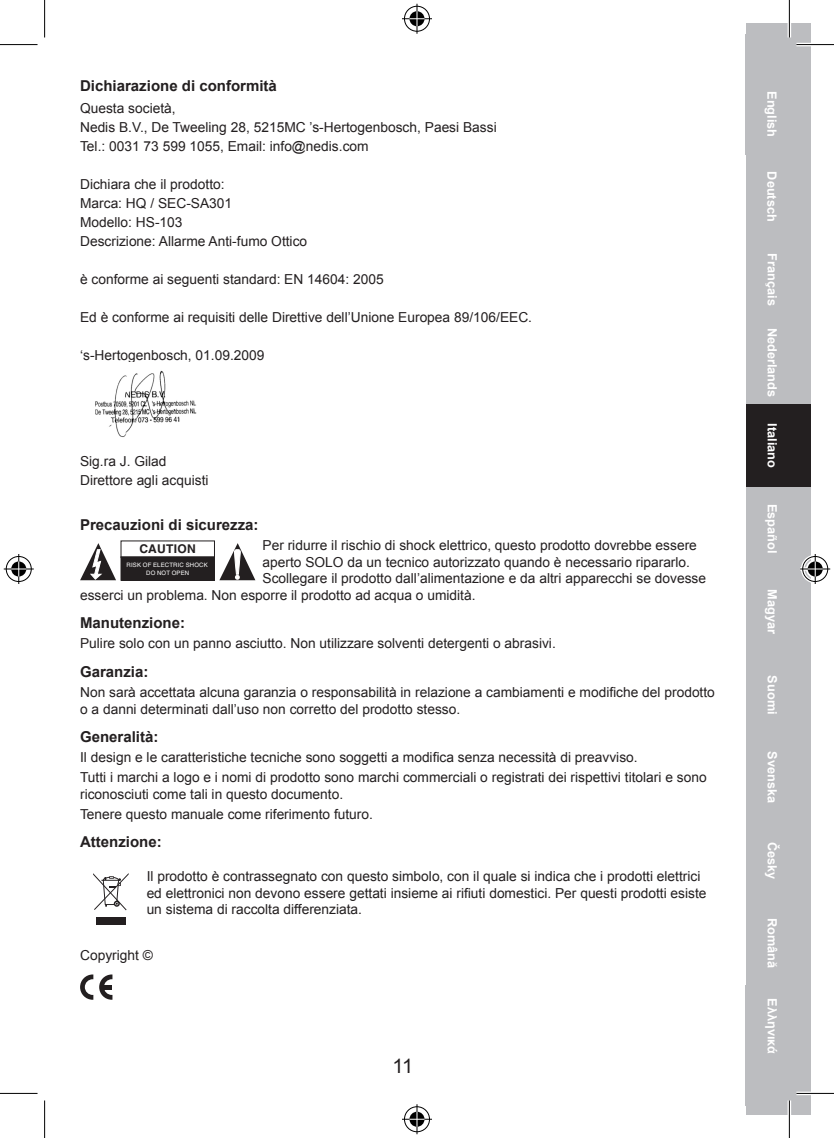
<style>
.page{position:relative;width:834px;height:1138px;background:#fff}
.page>*{position:absolute;margin:0;border:0;box-sizing:border-box;transform-origin:0 0}
.t1{font:20px "Arial";color:#231f20}
.t2{font:700 15px "Arial";color:#231f20}
.t3{font:13.75px/19px "Arial";color:#231f20}
.t4{font:700 12.75px "Arial";color:#fff}
.t5{font:700 12px "Helvetica LT Std";letter-spacing:.025em;color:#231f20}
.t6{font:6px/8px "Helvetica LT Std";letter-spacing:.03em;color:#fff;text-align:center}
</style>
<div class="page">
<div style="left:745px;top:902px;width:65px;height:83px;background:#bcbdc0"></div>
<div style="left:745px;top:819px;width:65px;height:83px;background:#bcbdc0"></div>
<div style="left:745px;top:736px;width:65px;height:83px;background:#bcbdc0"></div>
<div style="left:745px;top:653px;width:65px;height:83px;background:#bcbdc0"></div>
<div style="left:745px;top:570px;width:65px;height:83px;background:#bcbdc0"></div>
<div style="left:745px;top:487px;width:65px;height:83px;background:#bcbdc0"></div>
<div style="left:745px;top:404px;width:65px;height:83px;background:#231f20"></div>
<div style="left:745px;top:321px;width:65px;height:83px;background:#bcbdc0"></div>
<div style="left:745px;top:238px;width:65px;height:83px;background:#bcbdc0"></div>
<div style="left:745px;top:155px;width:65px;height:83px;background:#bcbdc0"></div>
<div style="left:745px;top:985px;width:65px;height:130px;background:#bcbdc0"></div>
<div style="left:745px;top:23px;width:65px;height:132px;background:#bcbdc0"></div>
<img style="left:95px;top:370px;width:102px;height:67px">
<svg style="left:219px;top:543px;width:36px;height:37px"></svg>
<svg style="left:80px;top:543px;width:36px;height:37px"></svg>
<div style="left:121px;top:557px;width:93px;height:23px;background:#231f20"></div>
<svg style="left:93px;top:873px;width:36px;height:37px"></svg>
<div style="left:96px;top:918px;width:29px;height:7px;background:#231f20"></div>
<svg style="left:80px;top:974px;width:13px;height:26px"></svg>
<svg style="left:99px;top:974px;width:13px;height:26px"></svg>
<hr style="left:796px;top:43px;width:37px;height:3px;background:#fff">
<hr style="left:796px;top:1092px;width:37px;height:3px;background:#fff">
<hr style="left:787px;top:0;width:3px;height:37px;background:#fff">
<hr style="left:787px;top:1100px;width:3px;height:38px;background:#fff">
<hr style="left:0;top:44px;width:38px;height:1px;background:#000">
<hr style="left:796px;top:44px;width:37px;height:1px;background:#000">
<hr style="left:0;top:1093px;width:38px;height:1px;background:#000">
<hr style="left:796px;top:1093px;width:37px;height:1px;background:#000">
<hr style="left:44px;top:0;width:1px;height:37px;background:#000">
<hr style="left:44px;top:1100px;width:1px;height:38px;background:#000">
<hr style="left:788px;top:0;width:1px;height:37px;background:#000">
<hr style="left:788px;top:1100px;width:1px;height:38px;background:#000">
<div style="left:402px;top:4px;width:29px;height:29px;border:4px solid #fff;border-radius:50%"></div>
<svg style="left:402px;top:17px;width:30px;height:4px"></svg>
<hr style="left:415px;top:4px;width:3px;height:30px;background:#fff">
<div style="left:407px;top:9px;width:19px;height:19px;border:4px solid #fff;border-radius:50%"></div>
<div style="left:404px;top:6px;width:25px;height:26px;border:1px solid #000;border-radius:50%"></div>
<hr style="left:402px;top:18px;width:30px;height:1px;background:#000">
<hr style="left:416px;top:4px;width:1px;height:30px;background:#000">
<svg style="left:409px;top:11px;width:15px;height:15px"></svg>
<div style="left:402px;top:1105px;width:29px;height:29px;border:4px solid #fff;border-radius:50%"></div>
<svg style="left:402px;top:1117px;width:30px;height:4px"></svg>
<hr style="left:415px;top:1104px;width:3px;height:30px;background:#fff">
<div style="left:407px;top:1110px;width:19px;height:19px;border:4px solid #fff;border-radius:50%"></div>
<div style="left:404px;top:1106px;width:25px;height:26px;border:1px solid #000;border-radius:50%"></div>
<hr style="left:402px;top:1119px;width:30px;height:1px;background:#000">
<hr style="left:416px;top:1104px;width:1px;height:30px;background:#000">
<svg style="left:409px;top:1112px;width:15px;height:15px"></svg>
<div style="left:4px;top:555px;width:29px;height:28px;border:4px solid #fff;border-radius:50%"></div>
<svg style="left:4px;top:567px;width:30px;height:4px"></svg>
<svg style="left:17px;top:554px;width:4px;height:30px"></svg>
<div style="left:9px;top:560px;width:19px;height:18px;border:4px solid #fff;border-radius:50%"></div>
<div style="left:6px;top:556px;width:26px;height:26px;border:1px solid #000;border-radius:50%"></div>
<hr style="left:4px;top:569px;width:30px;height:1px;background:#000">
<hr style="left:18px;top:554px;width:1px;height:30px;background:#000">
<svg style="left:11px;top:561px;width:15px;height:15px"></svg>
<div style="left:800px;top:555px;width:29px;height:28px;border:4px solid #fff;border-radius:50%"></div>
<svg style="left:800px;top:567px;width:30px;height:4px"></svg>
<hr style="left:813px;top:554px;width:3px;height:30px;background:#fff">
<div style="left:805px;top:560px;width:19px;height:18px;border:4px solid #fff;border-radius:50%"></div>
<div style="left:802px;top:556px;width:25px;height:26px;border:1px solid #000;border-radius:50%"></div>
<hr style="left:800px;top:569px;width:30px;height:1px;background:#000">
<hr style="left:814px;top:554px;width:1px;height:30px;background:#000">
<svg style="left:807px;top:561px;width:15px;height:15px"></svg>
<p class="t2" style="left:80px;top:76px;width:198px">Dichiarazione di conformità</p>
<p class="t3" style="left:80px;top:99px;width:418px">Questa società,<br>Nedis B.V., De Tweeling 28, 5215MC ’s-Hertogenbosch, Paesi Bassi<br>Tel.: 0031 73 599 1055, Email: info@nedis.com</p>
<p class="t3" style="left:80px;top:175px;width:228px">Dichiara che il prodotto:<br>Marca: HQ / SEC-SA301<br>Modello: HS-103<br>Descrizione: Allarme Anti-fumo Ottico</p>
<p class="t3" style="left:80px;top:270px;width:305px">è conforme ai seguenti standard: EN 14604: 2005</p>
<p class="t3" style="left:80px;top:308px;width:453px">Ed è conforme ai requisiti delle Direttive dell’Unione Europea 89/106/EEC.</p>
<p class="t3" style="left:80px;top:346px;width:186px">‘s-Hertogenbosch, 01.09.2009</p>
<p class="t3" style="left:80px;top:452px;width:130px">Sig.ra J. Gilad<br>Direttore agli acquisti</p>
<p class="t2" style="left:80px;top:515px;width:180px">Precauzioni di sicurezza:</p>
<p class="t6" style="left:126px;top:561px;width:83px">RISK OF ELECTRIC SHOCK<br>DO NOT OPEN</p>
<p class="t5" style="left:139px;top:542px;width:58px">CAUTION</p>
<p class="t3" style="left:262px;top:536px;width:436px">Per ridurre il rischio di shock elettrico, questo prodotto dovrebbe essere</p>
<p class="t3" style="left:262px;top:553px;width:429px">aperto SOLO da un tecnico autorizzato quando è necessario ripararlo.</p>
<p class="t3" style="left:262px;top:569px;width:445px">Scollegare il prodotto dall’alimentazione e da altri apparecchi se dovesse</p>
<p class="t3" style="left:80px;top:586px;width:397px">esserci un problema. Non esporre il prodotto ad acqua o umidità.</p>
<p class="t2" style="left:80px;top:613px;width:107px">Manutenzione:</p>
<p class="t3" style="left:80px;top:634px;width:477px">Pulire solo con un panno asciutto. Non utilizzare solventi detergenti o abrasivi.</p>
<p class="t2" style="left:80px;top:662px;width:70px">Garanzia:</p>
<p class="t3" style="left:80px;top:684px;width:636px;line-height:16.5px">Non sarà accettata alcuna garanzia o responsabilità in relazione a cambiamenti e modifiche del prodotto o a danni determinati dall’uso non corretto del prodotto stesso.</p>
<p class="t2" style="left:80px;top:727px;width:80px">Generalità:</p>
<p class="t3" style="left:80px;top:748px;width:628px;line-height:20px">Il design e le caratteristiche tecniche sono soggetti a modifica senza necessità di preavviso.<br>Tutti i marchi a logo e i nomi di prodotto sono marchi commerciali o registrati dei rispettivi titolari e sono</p>
<p class="t3" style="left:80px;top:784px;width:294px;line-height:20px">riconosciuti come tali in questo documento.<br>Tenere questo manuale come riferimento futuro.</p>
<p class="t2" style="left:80px;top:832px;width:83px">Attenzione:</p>
<p class="t3" style="left:147px;top:868px;width:561px;line-height:16.5px">Il prodotto è contrassegnato con questo simbolo, con il quale si indica che i prodotti elettrici ed elettronici non devono essere gettati insieme ai rifiuti domestici. Per questi prodotti esiste un sistema di raccolta differenziata.</p>
<p class="t3" style="left:80px;top:946px;width:74px">Copyright ©</p>
<h1 class="t1" style="left:392px;top:1052px;width:22px">11</h1>
<p class="t4" style="left:780px;top:91px;width:47px;rotate:90deg">English</p>
<p class="t4" style="left:780px;top:171px;width:52px;rotate:90deg">Deutsch</p>
<p class="t4" style="left:780px;top:253px;width:54px;rotate:90deg">Français</p>
<p class="t4" style="left:780px;top:328px;width:71px;rotate:90deg">Nederlands</p>
<p class="t4" style="left:780px;top:423px;width:46px;rotate:90deg">Italiano</p>
<p class="t4" style="left:780px;top:504px;width:51px;rotate:90deg">Español</p>
<p class="t4" style="left:780px;top:589px;width:46px;rotate:90deg">Magyar</p>
<p class="t4" style="left:780px;top:675px;width:40px;rotate:90deg">Suomi</p>
<p class="t4" style="left:780px;top:751px;width:53px;rotate:90deg">Svenska</p>
<p class="t4" style="left:780px;top:841px;width:39px;rotate:90deg">Česky</p>
<p class="t4" style="left:780px;top:918px;width:52px;rotate:90deg">Română</p>
<p class="t4" style="left:780px;top:998px;width:57px;rotate:90deg">Ελληνικά</p>
</div>
